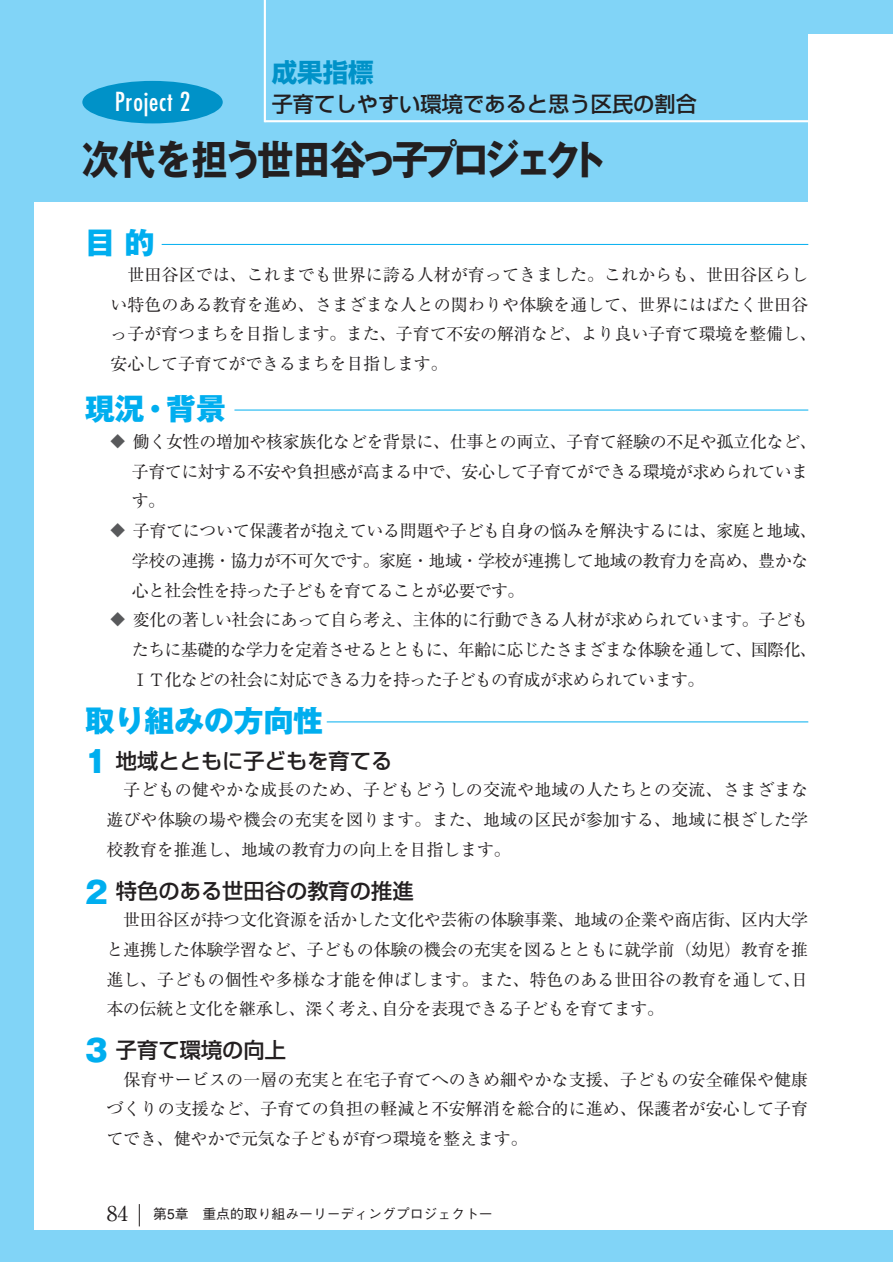
<style>
.page{position:relative;width:893px;height:1262px;background:#fff}
.page>*{position:absolute;margin:0;border:0;box-sizing:border-box;transform-origin:0 0}
.t1{font:700 40.35px "Gothic MB101";letter-spacing:-.115em;color:#231f20;scale:.9 1}
.t2{font:29.7px "Gothic MB101 hea";color:#00aeef}
.t3{font:condensed 25.5px "Futura";letter-spacing:.035em;color:#fff}
.t4{font:700 25.5px "Shin Go";color:#0092c8}
.t5{font:500 21.3px "Shin Go";color:#231f20}
.t6{font:16.95px/29.7px "Ryumin";letter-spacing:-.02em;color:#231f20;text-align:justify}
.t7{font:16.95px/29.7px "Ryumin";color:#231f20}
.t8{font:16.95px/29.7px "Ryumin";letter-spacing:-.04em;color:#231f20}
.t9{font:500 13.8px "Gothic BBB";color:#231f20}
.s1{font-size:14.85px;color:#58595b}
.s2{font-family:"Gothic MB101 hea";font-weight:400;font-size:29.7px;color:#00aeef}
.s3{font-family:"Ryumin";font-weight:400;font-size:21.3px}
</style>
<div class="page">
<div style="left:0;top:0;width:892px;height:1261px;background:#81d4f7"></div>
<div style="left:34px;top:34px;width:858px;height:1195px;background:#fff"></div>
<div style="left:16px;top:31px;width:792px;height:170px;background:#81d4f7"></div>
<div style="left:82px;top:81px;width:141px;height:42px;background:#0092c8;border-radius:50%"></div>
<hr style="left:264px;top:0;width:2px;height:122px;background:#fff">
<hr style="left:162px;top:244px;width:646px;height:1px;background:#00aeef">
<hr style="left:234px;top:410px;width:574px;height:1px;background:#00aeef">
<hr style="left:327px;top:721px;width:481px;height:1px;background:#00aeef">
<svg style="left:139px;top:1204px;width:1px;height:22px"></svg>
<hr style="left:264px;top:120px;width:544px;height:2px;background:#fff">
<h3 class="t4" style="left:272px;top:63px;width:104px">成果指標</h3>
<p class="t5" style="left:272px;top:96px;width:427px">子育てしやすい環境であると思う区民の割合</p>
<h3 class="t3" style="left:115px;top:90px;width:77px">Project 2</h3>
<h1 class="t1" style="left:82px;top:145px;width:584px">次代を担う世田谷っ子プロジェクト</h1>
<h2 class="t2" style="left:85px;top:232px;width:71px">目的</h2>
<p class="t7" style="left:111px;top:262px;width:707px;text-indent:17px">世田谷区では、これまでも世界に誇る人材が育ってきました。これからも、世田谷区らしい特色のある教育を進め、さまざまな人との関わりや体験を通して、世界にはばたく世田谷っ子が育つまちを目指します。また、子育て不安の解消など、より良い子育て環境を整備し、安心して子育てができるまちを目指します。</p>
<h2 class="t2" style="left:85px;top:398px;width:142px">現況・背景</h2>
<p class="t6" style="left:132px;top:429px;width:686px;text-align:left;text-indent:-21px"><span class="s1">◆</span> 働く女性の増加や核家族化などを背景に、仕事との両立、子育て経験の不足や孤立化など、子育てに対する不安や負担感が高まる中で、安心して子育てができる環境が求められています。</p>
<p class="t6" style="left:132px;top:518px;width:686px;text-align:left;text-indent:-21px"><span class="s1">◆</span> 子育てについて保護者が抱えている問題や子ども自身の悩みを解決するには、家庭と地域、学校の連携・協力が不可欠です。家庭・地域・学校が連携して地域の教育力を高め、豊かな心と社会性を持った子どもを育てることが必要です。</p>
<p class="t8" style="left:132px;top:607px;width:686px;text-indent:-21px"><span class="s1">◆</span> 変化の著しい社会にあって自ら考え、主体的に行動できる人材が求められています。子どもたちに基礎的な学力を定着させるとともに、年齢に応じたさまざまな体験を通して、国際化、<br>ＩＴ化などの社会に対応できる力を持った子どもの育成が求められています。</p>
<h2 class="t2" style="left:85px;top:710px;width:240px">取り組みの方向性</h2>
<h2 class="t2" style="left:85px;top:751px;width:24px">1</h2>
<p class="t5" style="left:116px;top:753px;width:278px">地域とともに子どもを育てる</p>
<p class="t6" style="left:106px;top:777px;width:703px;text-indent:17px">子どもの健やかな成長のため、子どもどうしの交流や地域の人たちとの交流、さまざまな遊びや体験の場や機会の充実を図ります。また、地域の区民が参加する、地域に根ざした学校教育を推進し、地域の教育力の向上を目指します。</p>
<p class="t5" style="left:85px;top:883px;width:330px"><span class="s2">2</span> 特色のある世田谷の教育の推進</p>
<p class="t6" style="left:106px;top:907px;width:703px;text-indent:17px">世田谷区が持つ文化資源を活かした文化や芸術の体験事業、地域の企業や商店街、区内大学と連携した体験学習など、子どもの体験の機会の充実を図るとともに就学前（幼児）教育を推進し、子どもの個性や多様な才能を伸ばします。また、特色のある世田谷の教育を通して、日本の伝統と文化を継承し、深く考え、自分を表現できる子どもを育てます。</p>
<p class="t5" style="left:85px;top:1041px;width:202px"><span class="s2">3</span> 子育て環境の向上</p>
<p class="t6" style="left:106px;top:1066px;width:703px;text-indent:17px">保育サービスの一層の充実と在宅子育てへのきめ細やかな支援、子どもの安全確保や健康づくりの支援など、子育ての負担の軽減と不安解消を総合的に進め、保護者が安心して子育てでき、健やかで元気な子どもが育つ環境を整えます。</p>
<p class="t9" style="left:107px;top:1208px;width:387px"><span class="s3">84</span> 第5章　重点的取り組み－リーディングプロジェクト－</p>
</div>
